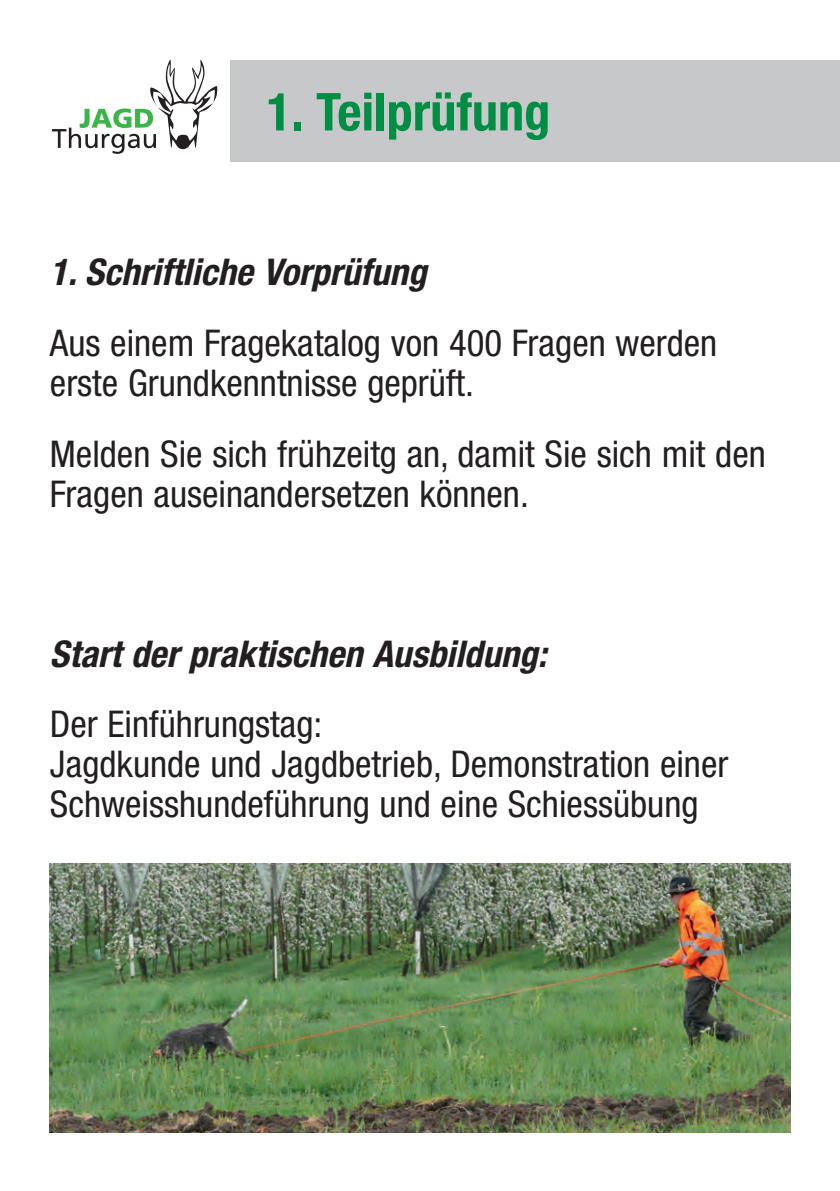
<style>
.page{position:relative;width:840px;height:1191px;background:#fff}
.page>*{position:absolute;margin:0;border:0;box-sizing:border-box;transform-origin:0 0}
.t1{font:700 condensed 52.2px "Helvetica Neue LT";color:#008d44}
.t2{font:condensed 36.8px/40px "Helvetica Neue LT";color:#231f20}
.t3{font:italic 700 condensed 36.8px "Helvetica Neue LT";color:#231f20}
</style>
<div class="page">
<div style="left:230px;top:60px;width:609px;height:102px;background:#c7c8ca"></div>
<img style="left:49px;top:863px;width:741px;height:269px">
<svg style="left:52px;top:60px;width:166px;height:94px"></svg>
<h1 class="t1" style="left:266px;top:93px;width:285px">1. Teilprüfung</h1>
<p class="t3" style="left:50px;top:259px;width:378px">1. Schriftliche Vorprüfung</p>
<p class="t2" style="left:50px;top:326px;width:668px">Aus einem Fragekatalog von 400 Fragen werden erste Grundkenntnisse geprüft.</p>
<p class="t2" style="left:50px;top:437px;width:717px">Melden Sie sich frühzeitg an, damit Sie sich mit den<br>Fragen auseinandersetzen können.</p>
<p class="t3" style="left:50px;top:640px;width:498px">Start der praktischen Ausbildung:</p>
<p class="t2" style="left:50px;top:707px;width:679px">Der Einführungstag:<br>Jagdkunde und Jagdbetrieb, Demonstration einer<br>Schweisshundeführung und eine Schiessübung</p>
</div>
